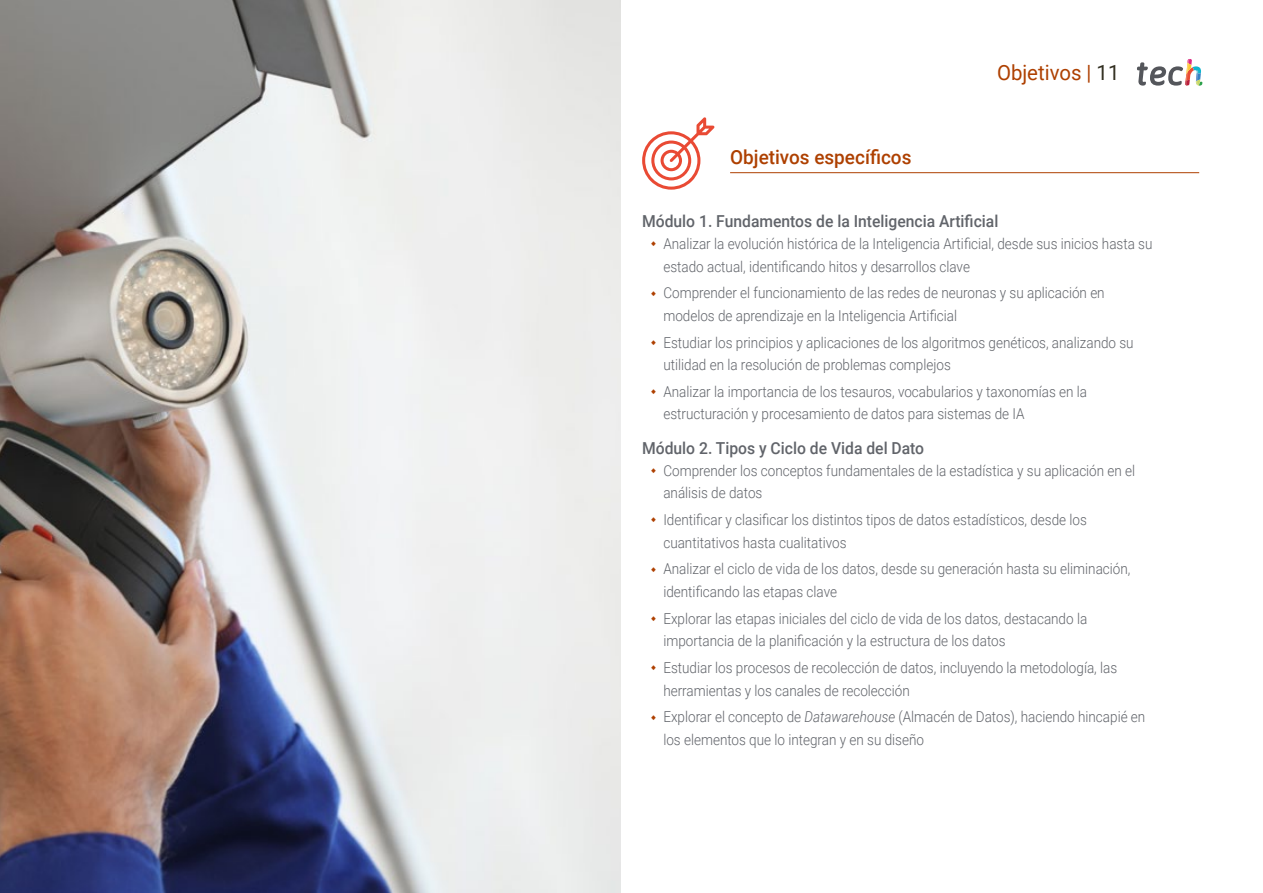
<style>
.page{position:relative;width:1263px;height:893px;background:#fff}
.page>*{position:absolute;margin:0;border:0;box-sizing:border-box;transform-origin:0 0}
.t1{font:21px "Roboto";color:#ae4000}
.t2{font:500 19.5px "Roboto";color:#ae4000}
.t3{font:500 16.5px "Roboto";color:#61646a;scale:.95 1}
.t4{font:300 15px/22.5px "Roboto";color:#61646a;scale:.9 1}
.s1{color:#312e20}
.s2{font-style:italic}
</style>
<div class="page">
<hr style="left:730px;top:172px;width:469px;height:1px;background:#ae4000">
<svg style="left:642px;top:117px;width:72px;height:73px"></svg>
<img style="left:0;top:0;width:621px;height:893px">
<svg style="left:1137px;top:59px;width:65px;height:27px"></svg>
<h2 class="t2" style="left:730px;top:144px;width:183px">Objetivos específicos</h2>
<h1 class="t1" style="left:997px;top:57px;width:124px">Objetivos | <span class="s1">11</span></h1>
<p class="t3" style="left:642px;top:209px;width:377px">Módulo 1. Fundamentos de la Inteligencia Artificial</p>
<p class="t4" style="left:663px;top:232px;width:545px">Analizar la evolución histórica de la Inteligencia Artificial, desde sus inicios hasta su estado actual, identificando hitos y desarrollos clave</p>
<p class="t4" style="left:663px;top:281px;width:492px">Comprender el funcionamiento de las redes de neuronas y su aplicación en modelos de aprendizaje en la Inteligencia Artificial</p>
<p class="t4" style="left:663px;top:330px;width:524px">Estudiar los principios y aplicaciones de los algoritmos genéticos, analizando su utilidad en la resolución de problemas complejos</p>
<p class="t4" style="left:663px;top:380px;width:472px">Analizar la importancia de los tesauros, vocabularios y taxonomías en la estructuración y procesamiento de datos para sistemas de IA</p>
<p class="t3" style="left:642px;top:436px;width:298px">Módulo 2. Tipos y Ciclo de Vida del Dato</p>
<p class="t4" style="left:663px;top:459px;width:526px">Comprender los conceptos fundamentales de la estadística y su aplicación en el análisis de datos</p>
<p class="t4" style="left:663px;top:508px;width:472px">Identificar y clasificar los distintos tipos de datos estadísticos, desde los cuantitativos hasta cualitativos</p>
<p class="t4" style="left:663px;top:557px;width:520px">Analizar el ciclo de vida de los datos, desde su generación hasta su eliminación, identificando las etapas clave</p>
<p class="t4" style="left:663px;top:607px;width:472px">Explorar las etapas iniciales del ciclo de vida de los datos, destacando la importancia de la planificación y la estructura de los datos</p>
<p class="t4" style="left:663px;top:656px;width:506px">Estudiar los procesos de recolección de datos, incluyendo la metodología, las herramientas y los canales de recolección</p>
<p class="t4" style="left:663px;top:705px;width:537px">Explorar el concepto de <span class="s2">Datawarehouse</span> (Almacén de Datos), haciendo hincapié en los elementos que lo integran y en su diseño</p>
</div>
